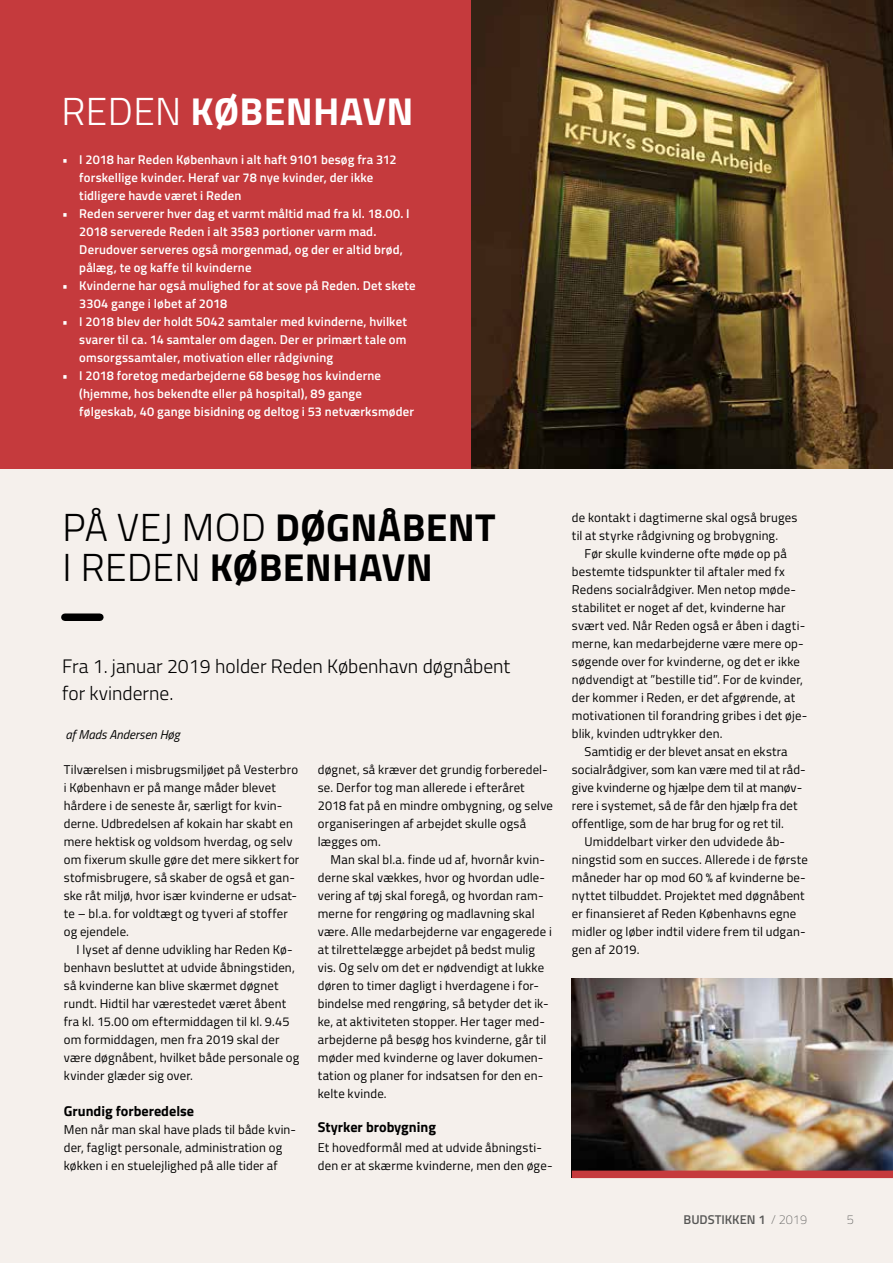
<style>
.page{position:relative;width:893px;height:1263px;background:#fff}
.page>*{position:absolute;margin:0;border:0;box-sizing:border-box;transform-origin:0 0}
.t1{font:700 39px/40.2px "Titillium Web";letter-spacing:.01em;color:#000}
.t2{font:700 39px "Titillium Web";letter-spacing:.01em;color:#fff}
.t3{font:300 19.5px/27px "Titillium Web";color:#000}
.t4{font:700 14.25px "Titillium Web";color:#000}
.t5{font:12.75px/18px "Titillium Web";letter-spacing:.015em;color:#000}
.t6{font:600 12.75px/18px "Titillium Web";letter-spacing:.015em;color:#fff}
.t7{font:italic 12.75px "Titillium Web";color:#000}
.t8{font:600 12.75px "Titillium Web";color:#575756}
.t9{font:100 12.75px "Titillium Web";color:#575756}
.s1{font-weight:300}
.s2{font-weight:100}
</style>
<div class="page">
<div style="left:1px;top:0;width:892px;height:1263px;background:#f5f0ec"></div>
<img style="left:470px;top:0;width:423px;height:468px">
<div style="left:0;top:0;width:470px;height:468px;background:#c53a3d"></div>
<div style="left:65px;top:613px;width:35px;height:8px;background:#000"></div>
<img style="left:572px;top:979px;width:321px;height:191px">
<div style="left:572px;top:1170px;width:321px;height:8px;background:#c53a3d"></div>
<h1 class="t2" style="left:61px;top:82px;width:354px"><span class="s1">REDEN</span> KØBENHAVN</h1>
<p class="t6" style="left:79px;top:150px;width:319px;text-indent:-17px">• I 2018 har Reden København i alt haft 9101 besøg fra 312 forskellige kvinder. Heraf var 78 nye kvinder, der ikke tidligere havde været i Reden</p>
<p class="t6" style="left:79px;top:204px;width:332px;text-indent:-17px">• Reden serverer hver dag et varmt måltid mad fra kl. 18.00. I 2018 serverede Reden i alt 3583 portioner varm mad.<br>Derudover serveres også morgenmad, og der er altid brød, pålæg, te og kaffe til kvinderne</p>
<p class="t6" style="left:79px;top:276px;width:338px;text-indent:-17px">• Kvinderne har også mulighed for at sove på Reden. Det skete<br>3304 gange i løbet af 2018</p>
<p class="t6" style="left:79px;top:312px;width:329px;text-align:justify;text-indent:-17px">• I 2018 blev der holdt 5042 samtaler med kvinderne, hvilket svarer til ca. 14 samtaler om dagen. Der er primært tale om omsorgssamtaler, motivation eller rådgivning</p>
<p class="t6" style="left:79px;top:366px;width:336px;text-indent:-17px">• I 2018 foretog medarbejderne 68 besøg hos kvinderne (hjemme, hos bekendte eller på hospital), 89 gange følgeskab, 40 gange bisidning og deltog i 53 netværksmøder</p>
<h1 class="t1" style="left:63px;top:505px;width:435px"><span class="s1">PÅ VEJ MOD</span> DØGNÅBENT<br><span class="s1">I REDEN</span> KØBENHAVN</h1>
<h2 class="t3" style="left:62px;top:652px;width:449px">Fra 1. januar 2019 holder Reden København døgnåbent for kvinderne.</h2>
<p class="t7" style="left:65px;top:725px;width:116px">af Mads Andersen Høg</p>
<p class="t5" style="left:64px;top:760px;width:237px">Tilværelsen i misbrugsmiljøet på Vesterbro i København er på mange måder blevet hårdere i de seneste år, særligt for kvin&shy;derne. Udbredelsen af kokain har skabt en mere hektisk og voldsom hverdag, og selv om fixerum skulle gøre det mere sikkert for stofmisbrugere, så skaber de også et gan&shy;ske råt miljø, hvor især kvinderne er udsat&shy;te – bl.a. for voldtægt og tyveri af stoffer og ejendele.</p>
<p class="t5" style="left:64px;top:940px;width:237px;text-indent:13px">I lyset af denne udvikling har Reden Kø&shy;benhavn besluttet at udvide åbningstiden, så kvinderne kan blive skærmet døgnet rundt. Hidtil har værestedet været åbent fra kl. 15.00 om eftermiddagen til kl. 9.45 om formiddagen, men fra 2019 skal der være døgnåbent, hvilket både personale og kvinder glæder sig over.</p>
<p class="t4" style="left:64px;top:1100px;width:132px">Grundig forberedelse</p>
<p class="t5" style="left:64px;top:1120px;width:234px">Men når man skal have plads til både kvin&shy;der, fagligt personale, administration og køkken i en stuelejlighed på alle tider af</p>
<p class="t5" style="left:318px;top:760px;width:237px">døgnet, så kræver det grundig forberedel&shy;se. Derfor tog man allerede i efteråret 2018 fat på en mindre ombygning, og selve organiseringen af arbejdet skulle også lægges om.</p>
<p class="t5" style="left:318px;top:850px;width:235px;text-indent:13px">Man skal bl.a. finde ud af, hvornår kvin&shy;derne skal vækkes, hvor og hvordan udle&shy;vering af tøj skal foregå, og hvordan ram&shy;merne for rengøring og madlavning skal være. Alle medarbejderne var engagerede i at tilrettelægge arbejdet på bedst mulig vis. Og selv om det er nødvendigt at lukke døren to timer dagligt i hverdagene i for&shy;bindelse med rengøring, så betyder det ik&shy;ke, at aktiviteten stopper. Her tager med&shy;arbejderne på besøg hos kvinderne, går til møder med kvinderne og laver dokumen&shy;tation og planer for indsatsen for den en&shy;kelte kvinde.</p>
<p class="t4" style="left:318px;top:1116px;width:120px">Styrker brobygning</p>
<p class="t5" style="left:318px;top:1138px;width:236px">Et hovedformål med at udvide åbningsti&shy;den er at skærme kvinderne, men den øge-</p>
<p class="t5" style="left:572px;top:508px;width:227px">de kontakt i dagtimerne skal også bruges til at styrke rådgivning og brobygning.</p>
<p class="t5" style="left:585px;top:544px;width:204px">Før skulle kvinderne ofte møde op på</p>
<p class="t5" style="left:572px;top:562px;width:215px">bestemte tidspunkter til aftaler med fx</p>
<p class="t5" style="left:572px;top:580px;width:226px">Redens socialrådgiver. Men netop møde-</p>
<p class="t5" style="left:572px;top:598px;width:215px">stabilitet er noget af det, kvinderne har</p>
<p class="t5" style="left:572px;top:616px;width:235px">svært ved. Når Reden også er åben i dagti-</p>
<p class="t5" style="left:572px;top:634px;width:233px">merne, kan medarbejderne være mere op-</p>
<p class="t5" style="left:572px;top:652px;width:230px">søgende over for kvinderne, og det er ikke</p>
<p class="t5" style="left:572px;top:670px;width:233px">nødvendigt at ”bestille tid”. For de kvinder,</p>
<p class="t5" style="left:572px;top:688px;width:225px">der kommer i Reden, er det afgørende, at</p>
<p class="t5" style="left:572px;top:706px;width:237px">motivationen til forandring gribes i det øje-</p>
<p class="t5" style="left:572px;top:724px;width:152px">blik, kvinden udtrykker den.</p>
<p class="t5" style="left:585px;top:742px;width:205px">Samtidig er der blevet ansat en ekstra</p>
<p class="t5" style="left:572px;top:760px;width:235px">socialrådgiver, som kan være med til at råd-</p>
<p class="t5" style="left:572px;top:778px;width:232px">give kvinderne og hjælpe dem til at manøv-</p>
<p class="t5" style="left:572px;top:796px;width:227px">rere i systemet, så de får den hjælp fra det</p>
<p class="t5" style="left:572px;top:814px;width:214px">offentlige, som de har brug for og ret til.</p>
<p class="t5" style="left:585px;top:832px;width:202px">Umiddelbart virker den udvidede åb-</p>
<p class="t5" style="left:572px;top:850px;width:237px">ningstid som en succes. Allerede i de første</p>
<p class="t5" style="left:572px;top:868px;width:235px">måneder har op mod 60 % af kvinderne be-</p>
<p class="t5" style="left:572px;top:886px;width:234px">nyttet tilbuddet. Projektet med døgnåbent</p>
<p class="t5" style="left:572px;top:904px;width:226px">er finansieret af Reden Københavns egne</p>
<p class="t5" style="left:572px;top:922px;width:235px">midler og løber indtil videre frem til udgan-</p>
<p class="t5" style="left:572px;top:940px;width:69px">gen af 2019.</p>
<p class="t8" style="left:683px;top:1210px;width:125px">BUDSTIKKEN 1 <span class="s2">/ 2019</span></p>
<p class="t9" style="left:847px;top:1210px;width:9px">5</p>
</div>
